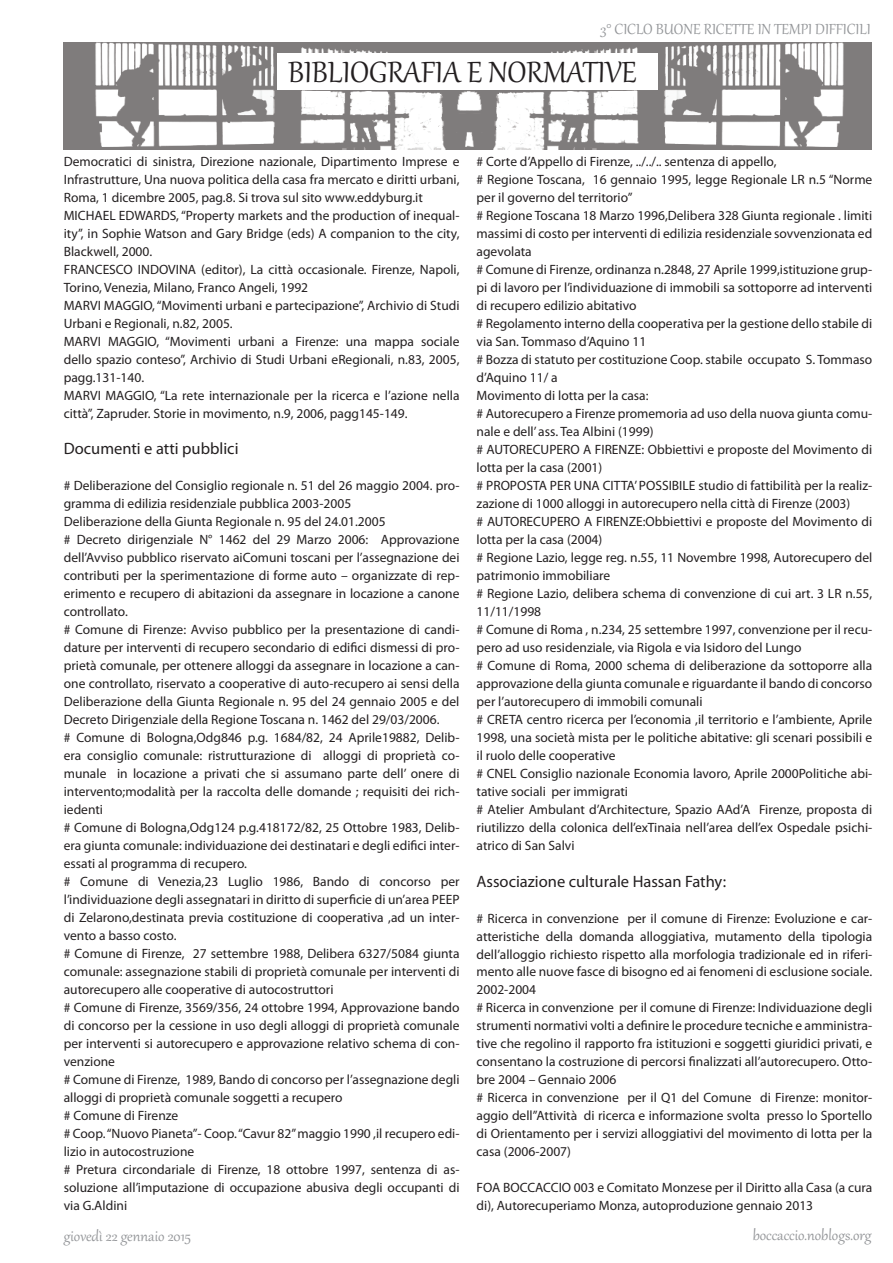
<style>
.page{position:relative;width:893px;height:1263px;background:#fff}
.page>*{position:absolute;margin:0;border:0;box-sizing:border-box;transform-origin:0 0}
.t1{font:36px "Gabriola";color:#231f20}
.t2{font:18px "Gabriola";color:#939598}
.t3{font:16.5px "Myriad Pro";color:#231f20}
.t4{font:13.5px/18px "Myriad Pro";color:#231f20}
</style>
<div class="page">
<img style="left:64px;top:43px;width:403px;height:106px">
<img style="left:467px;top:43px;width:405px;height:106px">
<div style="left:278px;top:53px;width:380px;height:36px;background:#fff"></div>
<h2 class="t2" style="left:601px;top:17px;width:272px">3° CICLO BUONE RICETTE IN TEMPI DIFFICILI</h2>
<h1 class="t1" style="left:288px;top:49px;width:350px">BIBLIOGRAFIA E NORMATIVE</h1>
<p class="t4" style="left:64px;top:153px;width:397px">Democratici di sinistra, Direzione nazionale, Dipartimento Imprese e Infrastrutture, Una nuova politica della casa fra mercato e diritti urbani, Roma, 1 dicembre 2005, pag.8. Si trova sul sito www.eddyburg.it MICHAEL EDWARDS, “Property markets and the production of inequal&shy;ity”, in Sophie Watson and Gary Bridge (eds) A companion to the city, Blackwell, 2000.<br>FRANCESCO INDOVINA (editor), La città occasionale. Firenze, Napoli, Torino, Venezia, Milano, Franco Angeli, 1992<br>MARVI MAGGIO, “Movimenti urbani e partecipazione”, Archivio di Studi Urbani e Regionali, n.82, 2005.<br>MARVI MAGGIO, “Movimenti urbani a Firenze: una mappa sociale dello spazio conteso”, Archivio di Studi Urbani eRegionali, n.83, 2005, pagg.131-140.<br>MARVI MAGGIO, “La rete internazionale per la ricerca e l’azione nella città”, Zapruder. Storie in movimento, n.9, 2006, pagg145-149.</p>
<p class="t3" style="left:64px;top:439px;width:176px">Documenti e atti pubblici</p>
<p class="t4" style="left:64px;top:477px;width:397px"># Deliberazione del Consiglio regionale n. 51 del 26 maggio 2004. pro&shy;gramma di edilizia residenziale pubblica 2003-2005<br>Deliberazione della Giunta Regionale n. 95 del 24.01.2005<br># Decreto dirigenziale N° 1462 del 29 Marzo 2006: Approvazione dell’Avviso pubblico riservato aiComuni toscani per l’assegnazione dei contributi per la sperimentazione di forme auto – organizzate di rep&shy;erimento e recupero di abitazioni da assegnare in locazione a canone controllato.<br># Comune di Firenze: Avviso pubblico per la presentazione di candi&shy;dature per interventi di recupero secondario di edifici dismessi di pro&shy;prietà comunale, per ottenere alloggi da assegnare in locazione a can&shy;one controllato, riservato a cooperative di auto-recupero ai sensi della Deliberazione della Giunta Regionale n. 95 del 24 gennaio 2005 e del Decreto Dirigenziale della Regione Toscana n. 1462 del 29/03/2006.<br># Comune di Bologna,Odg846 p.g. 1684/82, 24 Aprile19882, Delib&shy;era consiglio comunale: ristrutturazione di alloggi di proprietà co&shy;munale in locazione a privati che si assumano parte dell’ onere di intervento;modalità per la raccolta delle domande ; requisiti dei rich&shy;iedenti<br># Comune di Bologna,Odg124 p.g.418172/82, 25 Ottobre 1983, Delib&shy;era giunta comunale: individuazione dei destinatari e degli edifici inter&shy;essati al programma di recupero.<br># Comune di Venezia,23 Luglio 1986, Bando di concorso per l’individuazione degli assegnatari in diritto di superficie di un’area PEEP di Zelarono,destinata previa costituzione di cooperativa ,ad un inter&shy;vento a basso costo.<br># Comune di Firenze, 27 settembre 1988, Delibera 6327/5084 giunta comunale: assegnazione stabili di proprietà comunale per interventi di autorecupero alle cooperative di autocostruttori<br># Comune di Firenze, 3569/356, 24 ottobre 1994, Approvazione bando di concorso per la cessione in uso degli alloggi di proprietà comunale per interventi si autorecupero e approvazione relativo schema di con&shy;venzione<br># Comune di Firenze, 1989, Bando di concorso per l’assegnazione degli alloggi di proprietà comunale soggetti a recupero<br># Comune di Firenze<br># Coop. “Nuovo Pianeta”- Coop. “Cavur 82” maggio 1990 ,il recupero edi&shy;lizio in autocostruzione<br># Pretura circondariale di Firenze, 18 ottobre 1997, sentenza di as&shy;soluzione all’imputazione di occupazione abusiva degli occupanti di via G.Aldini</p>
<p class="t4" style="left:477px;top:152px;width:397px"># Corte d’Appello di Firenze, ../../.. sentenza di appello,<br># Regione Toscana, 16 gennaio 1995, legge Regionale LR n.5 “Norme per il governo del territorio”<br># Regione Toscana 18 Marzo 1996,Delibera 328 Giunta regionale . limiti massimi di costo per interventi di edilizia residenziale sovvenzionata ed agevolata<br># Comune di Firenze, ordinanza n.2848, 27 Aprile 1999,istituzione grup&shy;pi di lavoro per l’individuazione di immobili sa sottoporre ad interventi di recupero edilizio abitativo<br># Regolamento interno della cooperativa per la gestione dello stabile di via San. Tommaso d’Aquino 11<br># Bozza di statuto per costituzione Coop. stabile occupato S. Tommaso d’Aquino 11/ a<br>Movimento di lotta per la casa:<br># Autorecupero a Firenze promemoria ad uso della nuova giunta comu&shy;nale e dell’ ass. Tea Albini (1999)<br># AUTORECUPERO A FIRENZE: Obbiettivi e proposte del Movimento di lotta per la casa (2001)<br># PROPOSTA PER UNA CITTA’ POSSIBILE studio di fattibilità per la realiz&shy;zazione di 1000 alloggi in autorecupero nella città di Firenze (2003)<br># AUTORECUPERO A FIRENZE:Obbiettivi e proposte del Movimento di lotta per la casa (2004)<br># Regione Lazio, legge reg. n.55, 11 Novembre 1998, Autorecupero del patrimonio immobiliare<br># Regione Lazio, delibera schema di convenzione di cui art. 3 LR n.55, 11/11/1998<br># Comune di Roma , n.234, 25 settembre 1997, convenzione per il recu&shy;pero ad uso residenziale, via Rigola e via Isidoro del Lungo<br># Comune di Roma, 2000 schema di deliberazione da sottoporre alla approvazione della giunta comunale e riguardante il bando di concorso per l’autorecupero di immobili comunali<br># CRETA centro ricerca per l’economia ,il territorio e l’ambiente, Aprile 1998, una società mista per le politiche abitative: gli scenari possibili e il ruolo delle cooperative<br># CNEL Consiglio nazionale Economia lavoro, Aprile 2000Politiche abi&shy;tative sociali per immigrati<br># Atelier Ambulant d’Architecture, Spazio AAd’A Firenze, proposta di riutilizzo della colonica dell’exTinaia nell’area dell’ex Ospedale psichi&shy;atrico di San Salvi</p>
<p class="t3" style="left:477px;top:871px;width:251px">Associazione culturale Hassan Fathy:</p>
<p class="t4" style="left:477px;top:909px;width:397px"># Ricerca in convenzione per il comune di Firenze: Evoluzione e car&shy;atteristiche della domanda alloggiativa, mutamento della tipologia dell’alloggio richiesto rispetto alla morfologia tradizionale ed in riferi&shy;mento alle nuove fasce di bisogno ed ai fenomeni di esclusione sociale.<br>2002-2004<br># Ricerca in convenzione per il comune di Firenze: Individuazione degli strumenti normativi volti a definire le procedure tecniche e amministra&shy;tive che regolino il rapporto fra istituzioni e soggetti giuridici privati, e consentano la costruzione di percorsi finalizzati all’autorecupero. Otto&shy;bre 2004 – Gennaio 2006<br># Ricerca in convenzione per il Q1 del Comune di Firenze: monitor&shy;aggio dell’’Attività di ricerca e informazione svolta presso lo Sportello di Orientamento per i servizi alloggiativi del movimento di lotta per la casa (2006-2007)</p>
<p class="t4" style="left:477px;top:1179px;width:397px">FOA BOCCACCIO 003 e Comitato Monzese per il Diritto alla Casa (a cura di), Autorecuperiamo Monza, autoproduzione gennaio 2013</p>
<h2 class="t2" style="left:64px;top:1224px;width:129px">giovedì 22 gennaio 2015</h2>
<h2 class="t2" style="left:753px;top:1223px;width:120px">boccaccio.noblogs.org</h2>
</div>
